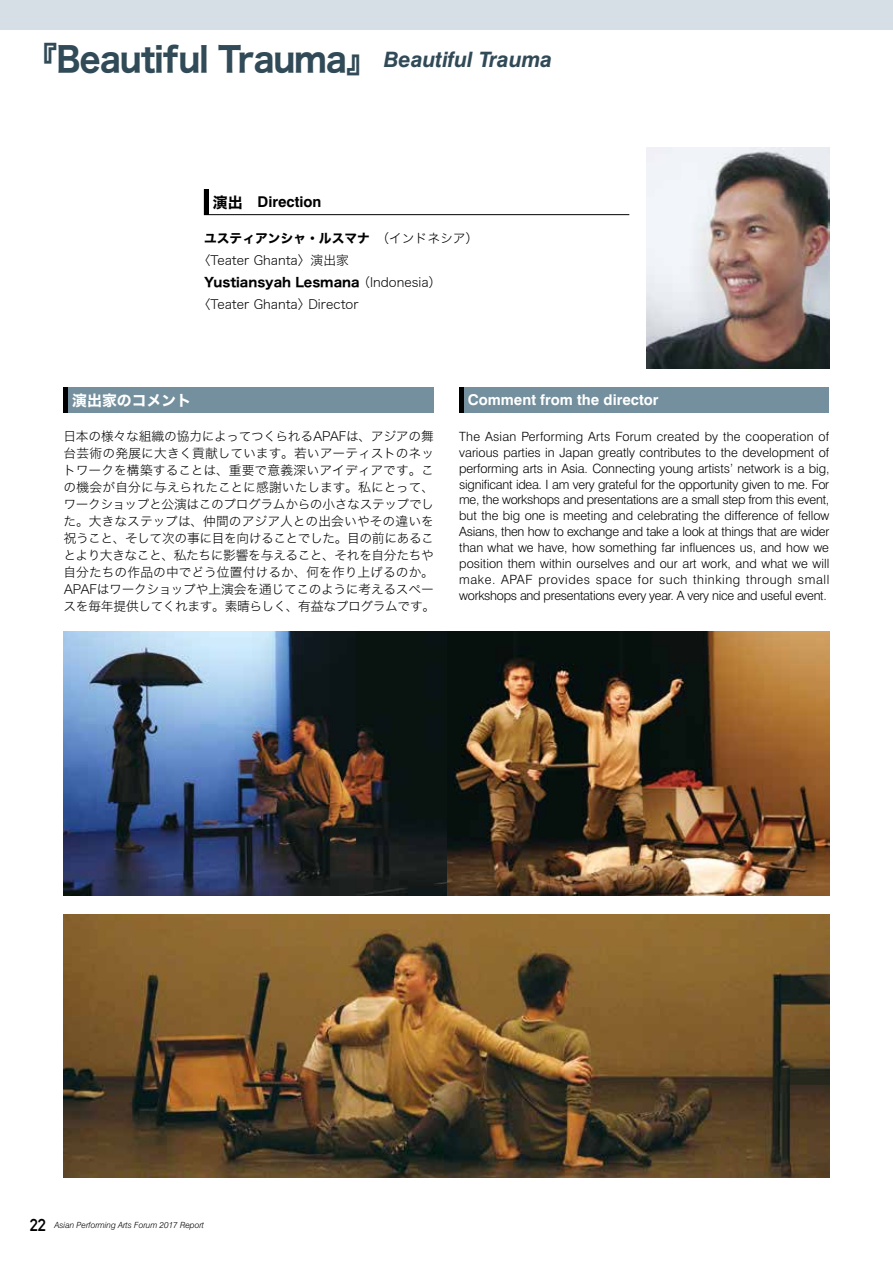
<style>
.page{position:relative;width:893px;height:1263px;background:#fff}
.page>*{position:absolute;margin:0;border:0;box-sizing:border-box;transform-origin:0 0}
.t1{font:34.05px "Hira Kaku Std N W7";letter-spacing:-.025em;color:#314a57;scale:.92 1}
.t2{font:700 14.85px "Swiss 721 BT";color:#fff}
.t3{font:700 14.85px "Swiss 721 BT";color:#000}
.t4{font:14.85px "Hira Kaku Std N W7";color:#fff}
.t5{font:300 12.75px/15.9px "Swiss 721 BT";letter-spacing:-.02em;color:#000;text-align:justify}
.t6{font:12.75px/17px "Hira Kaku Std N W2";letter-spacing:-.015em;color:#000;text-align:justify}
.t7{font:12.75px "Hira Kaku Std N W7";color:#000}
.t8{font:italic 300 8.55px "Swiss 721 BT";color:#000}
.s1{font-family:"Hira Kaku Std N W7";font-weight:400}
.s2{font-family:"Hira Kaku Std N W2"}
.s3{font-family:"Alte DIN1451 Mittelschrift";font-weight:400;font-style:normal;font-size:16.95px}
</style>
<div class="page">
<div style="left:0;top:0;width:893px;height:30px;background:#d5dfe5"></div>
<img style="left:646px;top:147px;width:183px;height:221px">
<svg style="left:209px;top:214px;width:421px;height:1px"></svg>
<div style="left:204px;top:189px;width:5px;height:26px;background:#000"></div>
<img style="left:64px;top:914px;width:765px;height:264px">
<img style="left:64px;top:631px;width:765px;height:264px">
<div style="left:64px;top:387px;width:370px;height:26px;background:#748f9d"></div>
<hr style="left:64px;top:387px;width:4px;height:26px;background:#000">
<div style="left:459px;top:387px;width:370px;height:26px;background:#748f9d"></div>
<hr style="left:459px;top:387px;width:4px;height:26px;background:#000">
<p class="t1" style="left:26px;top:33px;width:574px">『Beautiful Trauma』 <sup>Beautiful</sup> <sup>Trauma</sup></p>
<p class="t3" style="left:213px;top:193px;width:110px"><span class="s1">演出　</span>Direction</p>
<p class="t7" style="left:204px;top:228px;width:276px">ユスティアンシャ・ルスマナ<span class="s2">　（インドネシア）</span></p>
<p class="t6" style="left:198px;top:252px;width:153px">〈Teater Ghanta〉演出家</p>
<p class="t7" style="left:204px;top:272px;width:239px">Yustiansyah Lesmana <span class="s2">（Indonesia）</span></p>
<p class="t6" style="left:198px;top:296px;width:162px">〈Teater Ghanta〉Director</p>
<p class="t4" style="left:72px;top:388px;width:121px">演出家のコメント</p>
<p class="t2" style="left:468px;top:391px;width:192px">Comment from the director</p>
<p class="t6" style="left:63px;top:427px;width:374px">日本の様々な組織の協力によってつくられるAPAFは、アジアの舞台芸術の発展に大きく貢献しています。若いアーティストのネットワークを構築することは、重要で意義深いアイディアです。この機会が自分に与えられたことに感謝いたします。私にとって、ワークショップと公演はこのプログラムからの小さなステップでした。大きなステップは、仲間のアジア人との出会いやその違いを祝うこと、そして次の事に目を向けることでした。目の前にあることより大きなこと、私たちに影響を与えること、それを自分たちや自分たちの作品の中でどう位置付けるか、何を作り上げるのか。APAFはワークショップや上演会を通じてこのように考えるスペースを毎年提供してくれます。素晴らしく、有益なプログラムです。</p>
<p class="t5" style="left:459px;top:428px;width:372px">The Asian Performing Arts Forum created by the cooperation of various parties in Japan greatly contributes to the development of performing arts in Asia. Connecting young artists’ network is a big, significant idea. I am very grateful for the opportunity given to me. For me, the workshops and presentations are a small step from this event, but the big one is meeting and celebrating the difference of fellow Asians, then how to exchange and take a look at things that are wider than what we have, how something far influences us, and how we position them within ourselves and our art work, and what we will make. APAF provides space for such thinking through small workshops and presentations every year. A very nice and useful event.</p>
<p class="t8" style="left:30px;top:1219px;width:176px"><span class="s3">22</span> Asian Performing Arts Forum 2017 Report</p>
</div>
